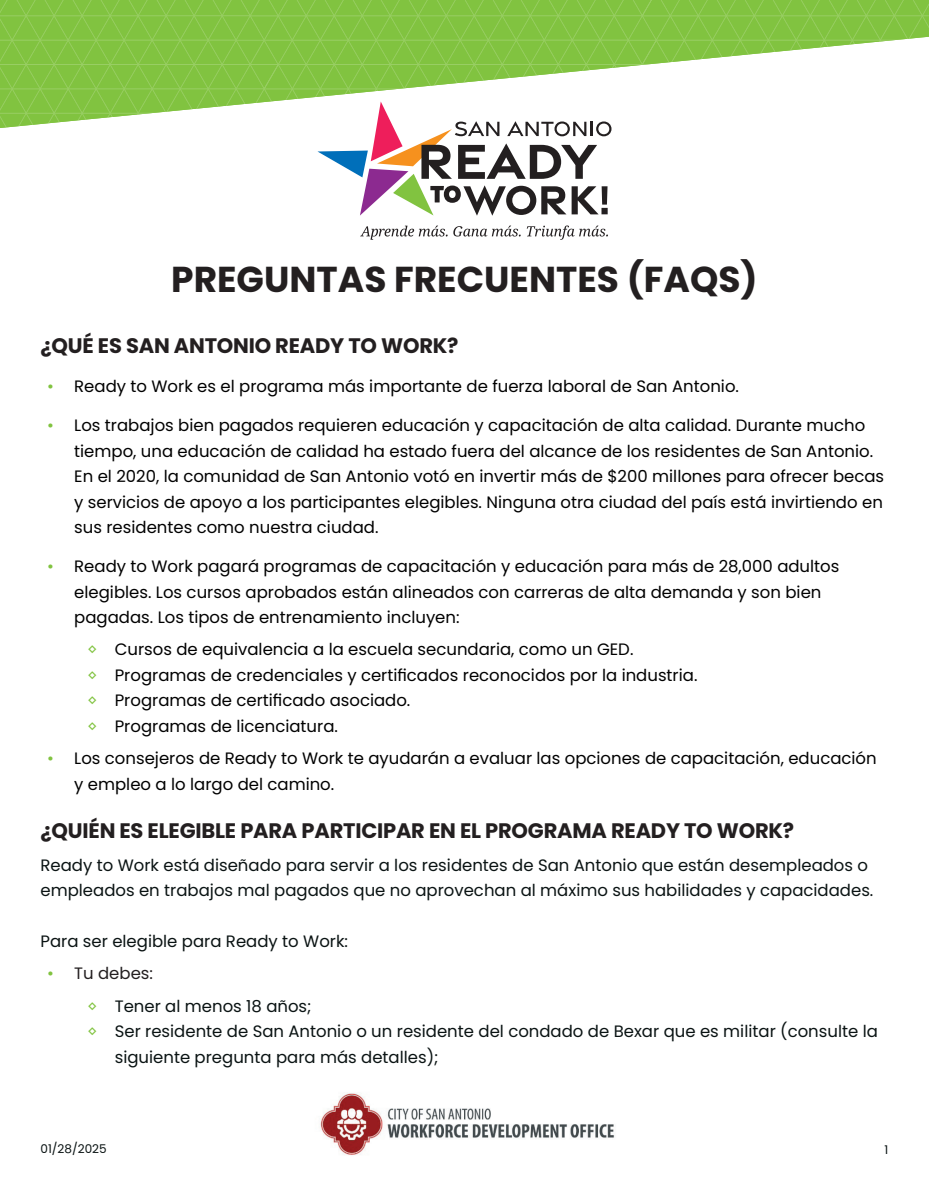
<style>
.page{position:relative;width:929px;height:1188px;background:#fff}
.page>*{position:absolute;margin:0;border:0;box-sizing:border-box;transform-origin:0 0}
.t1{font:700 36px "Poppins";color:#231f20}
.t2{font:700 21px "Poppins";letter-spacing:-.01em;color:#231f20}
.t3{font:16.5px/25.5px "Poppins";color:#000}
.t4{font:16.5px/25.5px "Poppins";color:#0a1313}
.t5{font:12px "Poppins";color:#0a1313}
.s1{color:#81c340}
.s2{color:#231f20}
</style>
<div class="page">
<img style="left:320px;top:1093px;width:295px;height:62px">
<svg style="left:0;top:0;width:929px;height:216px"></svg>
<svg style="left:360px;top:226px;width:161px;height:14px"></svg>
<svg style="left:527px;top:226px;width:81px;height:14px"></svg>
<h1 class="t1" style="left:171px;top:258px;width:588px">PREGUNTAS FRECUENTES (FAQS)</h1>
<p class="t2" style="left:40px;top:334px;width:419px">¿QUÉ ES SAN ANTONIO READY TO WORK?</p>
<p class="t3" style="left:47px;top:374px;width:693px"><span class="s1">•</span> Ready to Work es el programa más importante de fuerza laboral de San Antonio.</p>
<p class="t3" style="left:74px;top:413px;width:811px;text-indent:-27px"><span class="s1">•</span> Los trabajos bien pagados requieren educación y capacitación de alta calidad. Durante mucho tiempo, una educación de calidad ha estado fuera del alcance de los residentes de San Antonio.<br>En el 2020, la comunidad de San Antonio votó en invertir más de $200 millones para ofrecer becas y servicios de apoyo a los participantes elegibles. Ninguna otra ciudad del país está invirtiendo en sus residentes como nuestra ciudad.</p>
<p class="t3" style="left:74px;top:554px;width:767px;text-indent:-27px"><span class="s1">•</span> Ready to Work pagará programas de capacitación y educación para más de 28,000 adultos elegibles. Los cursos aprobados están alineados con carreras de alta demanda y son bien pagadas. Los tipos de entrenamiento incluyen:</p>
<p class="t3" style="left:88px;top:637px;width:611px"><span class="s1">◊</span> Cursos de equivalencia a la escuela secundaria, como un GED.<br><span class="s1">◊</span> Programas de credenciales y certificados reconocidos por la industria. <span class="s1">◊</span> Programas de certificado asociado.<br><span class="s1">◊</span> Programas de licenciatura.</p>
<p class="t3" style="left:74px;top:746px;width:804px;text-indent:-27px"><span class="s1">•</span> Los consejeros de Ready to Work te ayudarán a evaluar las opciones de capacitación, educación y empleo a lo largo del camino.</p>
<p class="t2" style="left:40px;top:819px;width:755px">¿QUIÉN ES ELEGIBLE PARA PARTICIPAR EN EL PROGRAMA READY TO WORK?</p>
<p class="t4" style="left:40px;top:852px;width:834px">Ready to Work está diseñado para servir a los residentes de San Antonio que están desempleados o empleados en trabajos mal pagados que no aprovechan al máximo sus habilidades y capacidades.</p>
<p class="t4" style="left:40px;top:929px;width:309px">Para ser elegible para Ready to Work:</p>
<p class="t4" style="left:88px;top:958px;width:225px;line-height:32.2px;text-indent:-40px"><span class="s1">•</span> <span class="s2">Tu debes:<br></span><span class="s1">◊</span> Tener al menos 18 años;</p>
<p class="t4" style="left:115px;top:1019px;width:765px;text-indent:-27px"><span class="s1">◊</span> Ser residente de San Antonio o un residente del condado de Bexar que es militar (consulte la siguiente pregunta para más detalles);</p>
<p class="t5" style="left:40px;top:1142px;width:68px">01/28/2025</p>
<p class="t5" style="left:884px;top:1143px;width:5px">1</p>
</div>
